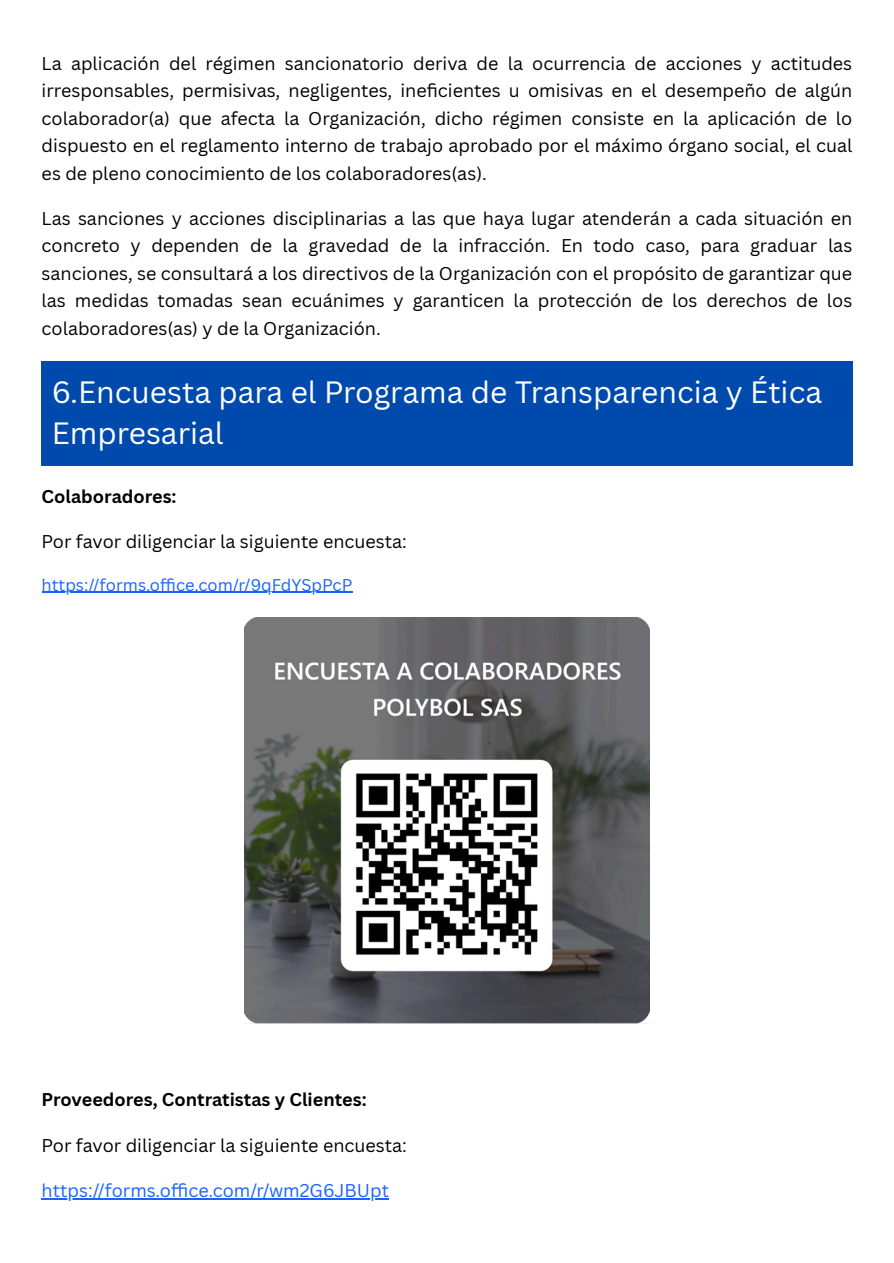
<style>
.page{position:relative;width:894px;height:1263px;background:#fff}
.page>*{position:absolute;margin:0;border:0;box-sizing:border-box;transform-origin:0 0}
.t1{font:30px/41.7px "Canva Sans";color:#fff}
.t2{font:18px/27.6px "Canva Sans";color:#000;text-align:justify}
.t3{font:700 18px "Canva Sans";color:#000}
.t4{font:18px "Canva Sans";color:#1a62ff}
.t5{font:16.5px "Canva Sans";color:#1a62ff}
</style>
<div class="page">
<hr style="left:42px;top:592px;width:310px;height:1px;background:#1a62ff">
<hr style="left:42px;top:1198px;width:347px;height:1px;background:#1a62ff">
<div style="left:42px;top:361px;width:810px;height:105px;background:#004aad"></div>
<img style="left:244px;top:618px;width:405px;height:406px">
<p class="t2" style="left:42px;top:49px;width:811px">La aplicación del régimen sancionatorio deriva de la ocurrencia de acciones y actitudes irresponsables, permisivas, negligentes, inefi cientes u omisivas en el desempeño de algún colaborador(a) que afecta la Organización, dicho régimen consiste en la aplicación de lo dispuesto en el reglamento interno de trabajo aprobado por el máximo órgano social, el cual es de pleno conocimiento de los colaboradores(as).</p>
<p class="t2" style="left:42px;top:204px;width:811px">Las sanciones y acciones disciplinarias a las que haya lugar atenderán a cada situación en concreto y dependen de la gravedad de la infracción. En todo caso, para graduar las sanciones, se consultará a los directivos de la Organización con el propósito de garantizar que las medidas tomadas sean ecuánimes y garanticen la protección de los derechos de los colaboradores(as) y de la Organización.</p>
<p class="t1" style="left:52px;top:370px;width:771px">6.Encuesta para el Programa de Transparencia y Ética<br>Empresarial</p>
<h2 class="t3" style="left:42px;top:484px;width:136px">Colaboradores:</h2>
<p class="t2" style="left:42px;top:527px;width:367px">Por favor diligenciar la siguiente encuesta:</p>
<p class="t5" style="left:42px;top:573px;width:312px">https://forms.offi ce.com/r/9qFdYSpPcP</p>
<h2 class="t3" style="left:42px;top:1087px;width:326px">Proveedores, Contratistas y Clientes:</h2>
<p class="t2" style="left:42px;top:1131px;width:367px">Por favor diligenciar la siguiente encuesta:</p>
<h3 class="t4" style="left:42px;top:1178px;width:349px">https://forms.offi ce.com/r/wm2G6JBUpt</h3>
</div>
